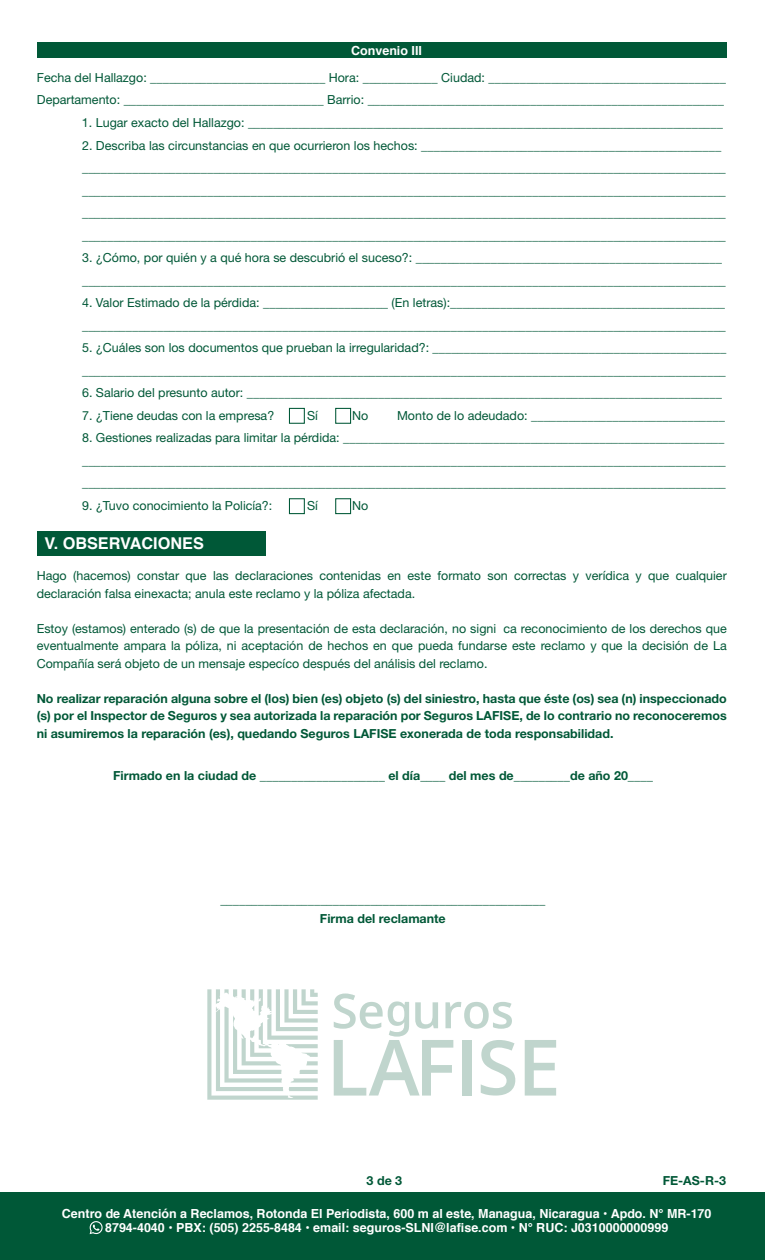
<style>
.page{position:relative;width:765px;height:1260px;background:#fff}
.page>*{position:absolute;margin:0;border:0;box-sizing:border-box;transform-origin:0 0}
.t1{font:700 16.25px "Helvetica";color:#fff}
.t2{font:12.5px/22.5px "Helvetica Neue LT Std";color:#005837}
.t3{font:700 12.5px/17.5px "Helvetica Neue LT Std";color:#005837;text-align:justify}
.t4{font:700 12.5px/13.8px "Helvetica";color:#fff;text-align:center}
</style>
<div class="page">
<div style="left:0;top:1192px;width:765px;height:68px;background:#005837"></div>
<svg style="left:90px;top:1221px;width:13px;height:13px"></svg>
<div style="left:37px;top:531px;width:229px;height:24px;background:#005837"></div>
<div style="left:289px;top:408px;width:16px;height:16px;border:1px solid #005837"></div>
<div style="left:335px;top:408px;width:16px;height:16px;border:1px solid #005837"></div>
<div style="left:289px;top:498px;width:16px;height:16px;border:1px solid #005837"></div>
<div style="left:335px;top:498px;width:16px;height:16px;border:1px solid #005837"></div>
<div style="left:37px;top:42px;width:689px;height:16px;background:#005837"></div>
<svg style="left:207px;top:989px;width:111px;height:111px"></svg>
<svg style="left:525px;top:1040px;width:31px;height:56px"></svg>
<svg style="left:334px;top:993px;width:181px;height:103px"></svg>
<p class="t4" style="left:351px;top:44px;width:72px">Convenio III</p>
<p class="t2" style="left:37px;top:66px;width:691px">Fecha del Hallazgo: ____________________________ Hora: ____________ Ciudad: ______________________________________<br>Departamento: ________________________________ Barrio: _________________________________________________________</p>
<p class="t2" style="left:82px;top:111px;width:643px">1. Lugar exacto del Hallazgo: ____________________________________________________________________________</p>
<p class="t2" style="left:82px;top:134px;width:645px">2. Describa las circunstancias en que ocurrieron los hechos: ________________________________________________ _______________________________________________________________________________________________________ _______________________________________________________________________________________________________ _______________________________________________________________________________________________________ _______________________________________________________________________________________________________</p>
<p class="t2" style="left:82px;top:246px;width:645px">3. ¿Cómo, por quién y a qué hora se descubrió el suceso?: _________________________________________________ _______________________________________________________________________________________________________</p>
<p class="t2" style="left:82px;top:291px;width:645px">4. Valor Estimado de la pérdida: ____________________ (En letras):____________________________________________ _______________________________________________________________________________________________________</p>
<p class="t2" style="left:82px;top:336px;width:646px">5. ¿Cuáles son los documentos que prueban la irregularidad?: _______________________________________________ _______________________________________________________________________________________________________</p>
<p class="t2" style="left:82px;top:381px;width:641px">6. Salario del presunto autor: ____________________________________________________________________________</p>
<p class="t2" style="left:82px;top:404px;width:194px">7. ¿Tiene deudas con la empresa?</p>
<p class="t2" style="left:307px;top:404px;width:12px">Sí</p>
<p class="t2" style="left:352px;top:404px;width:18px">No</p>
<p class="t2" style="left:397px;top:404px;width:329px">Monto de lo adeudado: _______________________________</p>
<p class="t2" style="left:82px;top:426px;width:645px;text-align:justify">8. Gestiones realizadas para limitar la pérdida: _____________________________________________________________ _______________________________________________________________________________________________________ _______________________________________________________________________________________________________</p>
<p class="t2" style="left:82px;top:494px;width:192px">9. ¿Tuvo conocimiento la Policía?:</p>
<p class="t2" style="left:307px;top:494px;width:12px">Sí</p>
<p class="t2" style="left:352px;top:494px;width:18px">No</p>
<h1 class="t1" style="left:44px;top:530px;width:161px">V. OBSERVACIONES</h1>
<p class="t2" style="left:37px;top:567px;width:692px;line-height:17.5px">Hago (hacemos) constar que las declaraciones contenidas en este formato son correctas y verídica y que cualquier declaración falsa einexacta; anula este reclamo y la póliza afectada.</p>
<p class="t2" style="left:37px;top:619px;width:692px;line-height:17.5px;text-align:justify">Estoy (estamos) enterado (s) de que la presentación de esta declaración, no signi ca reconocimiento de los derechos que eventualmente ampara la póliza, ni aceptación de hechos en que pueda fundarse este reclamo y que la decisión de La Compañía será objeto de un mensaje especíco después del análisis del reclamo.</p>
<p class="t3" style="left:37px;top:689px;width:692px">No realizar reparación alguna sobre el (los) bien (es) objeto (s) del siniestro, hasta que éste (os) sea (n) inspeccionado (s) por el Inspector de Seguros y sea autorizada la reparación por Seguros LAFISE, de lo contrario no reconoceremos ni asumiremos la reparación (es), quedando Seguros LAFISE exonerada de toda responsabilidad.</p>
<p class="t3" style="left:113px;top:766px;width:541px">Firmado en la ciudad de ____________________ el día____ del mes de_________de año 20____</p>
<p class="t3" style="left:220px;top:890px;width:326px;line-height:18.8px;text-align:center">____________________________________________________<br>Firma del reclamante</p>
<p class="t3" style="left:367px;top:1171px;width:37px">3 de 3</p>
<p class="t3" style="left:663px;top:1172px;width:65px">FE-AS-R-3</p>
<p class="t4" style="left:62px;top:1207px;width:651px">Centro de Atención a Reclamos, Rotonda El Periodista, 600 m al este, Managua, Nicaragua • Apdo. N° MR-170<br>8794-4040 • PBX: (505) 2255-8484 • email: seguros-SLNI@lafise.com • N° RUC: J0310000000999</p>
</div>
